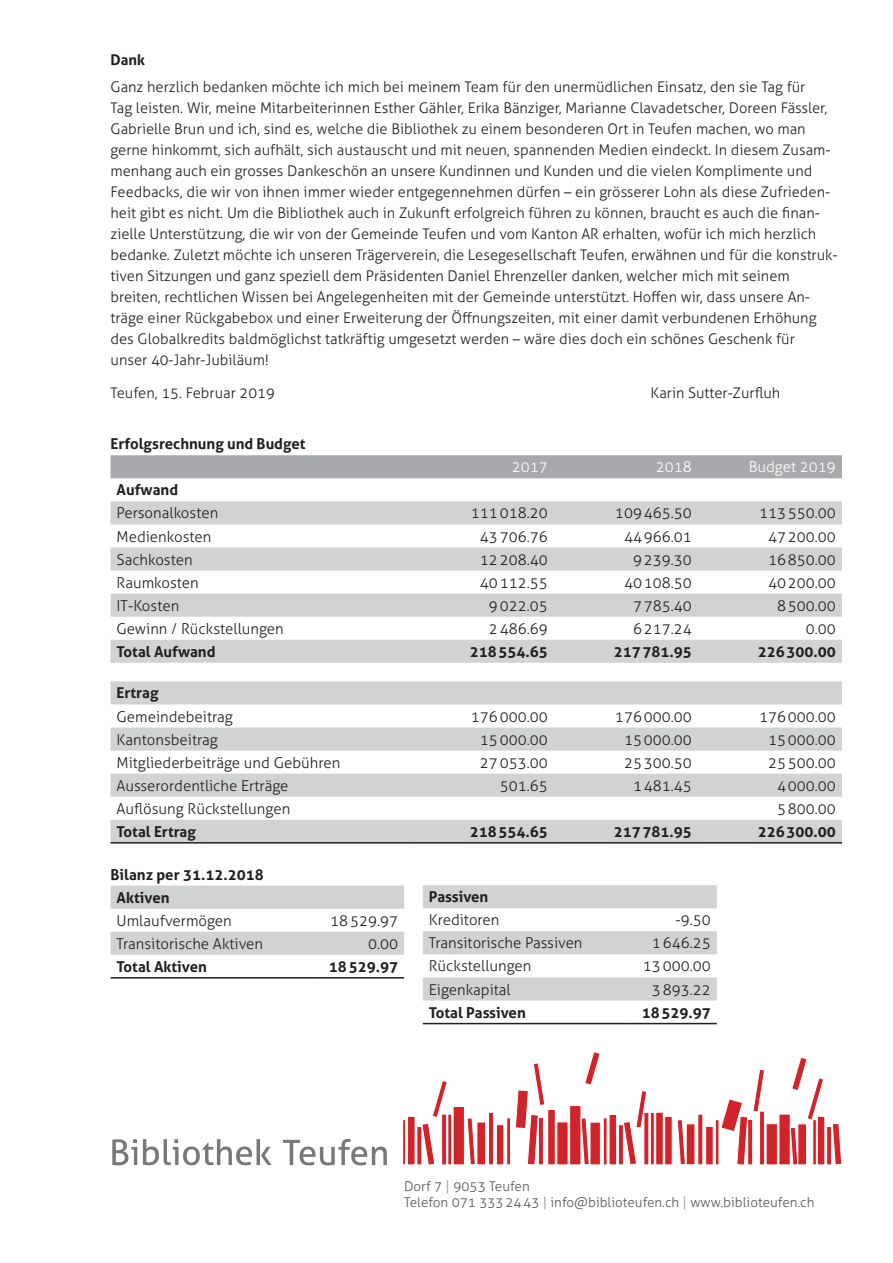
<style>
.page{position:relative;width:893px;height:1263px;background:#fff}
.page>*{position:absolute;margin:0;border:0;box-sizing:border-box;transform-origin:0 0}
.t1{font:300 15px "Aller";color:#231f20}
.t2{font:700 15px/23.1px "Aller";color:#231f20}
.t3{font:300 15px "Aller";color:#fff}
.t4{font:300 14.7px/21px "Aller";color:#231f20}
.t5{font:700 14.7px "Aller";color:#231f20}
.t6{font:300 13.5px/16.2px "Aller";color:#57585a}
.s1{color:#939598}
</style>
<div class="page">
<div style="left:111px;top:455px;width:731px;height:23px;background:#a8a9ad"></div>
<svg style="left:111px;top:501px;width:731px;height:341px;fill:#d1d2d4"></svg>
<hr style="left:111px;top:842px;width:299px;height:1px;background:#231f20">
<hr style="left:410px;top:842px;width:144px;height:1px;background:#231f20">
<hr style="left:554px;top:842px;width:144px;height:1px;background:#231f20">
<hr style="left:698px;top:842px;width:144px;height:1px;background:#231f20">
<svg style="left:111px;top:885px;width:293px;height:70px"></svg>
<hr style="left:111px;top:977px;width:201px;height:1px;background:#231f20">
<hr style="left:312px;top:977px;width:92px;height:1px;background:#231f20">
<svg style="left:283px;top:1139px;width:104px;height:26px"></svg>
<svg style="left:112px;top:1139px;width:159px;height:26px"></svg>
<svg style="left:677px;top:1119px;width:8px;height:46px"></svg>
<div style="left:686px;top:1124px;width:9px;height:41px;background:#d1232a;border:1px solid #fff"></div>
<svg style="left:698px;top:1114px;width:5px;height:51px"></svg>
<div style="left:705px;top:1126px;width:8px;height:39px;background:#d1232a;border:1px solid #fff"></div>
<svg style="left:715px;top:1119px;width:4px;height:46px"></svg>
<div style="left:766px;top:1123px;width:12px;height:42px;background:#d1232a;border:1px solid #fff"></div>
<div style="left:779px;top:1114px;width:11px;height:51px;background:#d1232a"></div>
<svg style="left:790px;top:1127px;width:8px;height:38px"></svg>
<div style="left:798px;top:1124px;width:9px;height:41px;background:#d1232a;border:1px solid #fff"></div>
<div style="left:817px;top:1116px;width:8px;height:49px;background:#d1232a;border:1px solid #fff"></div>
<hr style="left:813px;top:1119px;width:3px;height:46px;background:#d1232a">
<svg style="left:827px;top:1127px;width:5px;height:38px"></svg>
<svg style="left:832px;top:1123px;width:10px;height:42px"></svg>
<svg style="left:721px;top:1069px;width:44px;height:96px"></svg>
<svg style="left:792px;top:1058px;width:32px;height:62px"></svg>
<svg style="left:467px;top:1118px;width:9px;height:47px"></svg>
<div style="left:477px;top:1122px;width:9px;height:43px;background:#d1232a;border:1px solid #fff"></div>
<svg style="left:489px;top:1112px;width:4px;height:53px"></svg>
<div style="left:496px;top:1124px;width:8px;height:41px;background:#d1232a;border:1px solid #fff"></div>
<svg style="left:506px;top:1118px;width:4px;height:47px"></svg>
<div style="left:548px;top:1109px;width:7px;height:56px;background:#d1232a"></div>
<div style="left:557px;top:1122px;width:11px;height:43px;background:#d1232a"></div>
<div style="left:569px;top:1105px;width:12px;height:60px;background:#d1232a;border:1px solid #fff"></div>
<svg style="left:581px;top:1117px;width:8px;height:48px"></svg>
<div style="left:590px;top:1122px;width:11px;height:43px;background:#d1232a;border:1px solid #fff"></div>
<div style="left:609px;top:1114px;width:8px;height:51px;background:#d1232a;border:1px solid #fff"></div>
<svg style="left:603px;top:1118px;width:4px;height:47px"></svg>
<svg style="left:618px;top:1124px;width:5px;height:41px"></svg>
<svg style="left:623px;top:1090px;width:24px;height:75px"></svg>
<svg style="left:644px;top:1112px;width:5px;height:53px"></svg>
<svg style="left:651px;top:1112px;width:3px;height:53px"></svg>
<div style="left:655px;top:1112px;width:8px;height:53px;background:#d1232a;border:1px solid #fff"></div>
<svg style="left:515px;top:1063px;width:30px;height:102px"></svg>
<svg style="left:585px;top:1052px;width:15px;height:33px"></svg>
<div style="left:407px;top:1116px;width:8px;height:49px;background:#d1232a;border:1px solid #fff"></div>
<svg style="left:402px;top:1119px;width:3px;height:46px"></svg>
<svg style="left:417px;top:1127px;width:4px;height:38px"></svg>
<svg style="left:421px;top:1080px;width:27px;height:85px"></svg>
<svg style="left:441px;top:1114px;width:6px;height:51px"></svg>
<svg style="left:448px;top:1114px;width:4px;height:51px"></svg>
<div style="left:453px;top:1106px;width:12px;height:59px;background:#d1232a;border:1px solid #fff"></div>
<div style="left:664px;top:1116px;width:8px;height:49px;background:#d1232a;border:1px solid #fff"></div>
<svg style="left:423px;top:885px;width:294px;height:115px"></svg>
<hr style="left:423px;top:1023px;width:202px;height:1px;background:#231f20">
<hr style="left:625px;top:1023px;width:92px;height:1px;background:#231f20">
<p class="t5" style="left:111px;top:51px;width:36px">Dank</p>
<p class="t4" style="left:111px;top:77px;width:729px">Ganz herzlich bedanken möchte ich mich bei meinem Team für den unermüdlichen Einsatz, den sie Tag für<br>Tag leisten. Wir, meine Mitarbeiterinnen Esther Gähler, Erika Bänziger, Marianne Clavadetscher, Doreen Fässler, Gabrielle Brun und ich, sind es, welche die Bibliothek zu einem besonderen Ort in Teufen machen, wo man gerne hinkommt, sich aufhält, sich austauscht und mit neuen, spannenden Medien eindeckt. In diesem Zusam&shy;menhang auch ein grosses Dankeschön an unsere Kundinnen und Kunden und die vielen Komplimente und Feedbacks, die wir von ihnen immer wieder entgegennehmen dürfen – ein grösserer Lohn als diese Zufrieden&shy;heit gibt es nicht. Um die Bibliothek auch in Zukunft erfolgreich führen zu können, braucht es auch die finan&shy;zielle Unterstützung, die wir von der Gemeinde Teufen und vom Kanton AR erhalten, wofür ich mich herzlich bedanke. Zuletzt möchte ich unseren Trägerverein, die Lesegesellschaft Teufen, erwähnen und für die konstruk&shy;tiven Sitzungen und ganz speziell dem Präsidenten Daniel Ehrenzeller danken, welcher mich mit seinem breiten, rechtlichen Wissen bei Angelegenheiten mit der Gemeinde unterstützt. Hoffen wir, dass unsere An&shy;träge einer Rückgabebox und einer Erweiterung der Öffnungszeiten, mit einer damit verbundenen Erhöhung des Globalkredits baldmöglichst tatkräftig umgesetzt werden – wäre dies doch ein schönes Geschenk für<br>unser 40-Jahr-Jubiläum!</p>
<p class="t4" style="left:111px;top:383px;width:166px">Teufen, 15. Februar 2019</p>
<p class="t4" style="left:651px;top:383px;width:131px">Karin Sutter-Zurfluh</p>
<p class="t2" style="left:111px;top:432px;width:197px">Erfolgsrechnung und Budget</p>
<p class="t3" style="left:512px;top:458px;width:37px">2017</p>
<p class="t3" style="left:656px;top:458px;width:37px">2018</p>
<p class="t3" style="left:749px;top:458px;width:89px">Budget 2019</p>
<p class="t2" style="left:117px;top:478px;width:63px">Aufwand</p>
<p class="t1" style="left:117px;top:504px;width:103px">Personalkosten</p>
<p class="t1" style="left:471px;top:504px;width:78px">111018.20</p>
<p class="t1" style="left:615px;top:504px;width:78px">109465.50</p>
<p class="t1" style="left:759px;top:504px;width:78px">113550.00</p>
<p class="t1" style="left:117px;top:527px;width:96px">Medienkosten</p>
<p class="t1" style="left:480px;top:527px;width:69px">43706.76</p>
<p class="t1" style="left:624px;top:527px;width:69px">44966.01</p>
<p class="t1" style="left:768px;top:527px;width:69px">47200.00</p>
<p class="t1" style="left:117px;top:550px;width:78px">Sachkosten</p>
<p class="t1" style="left:480px;top:550px;width:69px">12208.40</p>
<p class="t1" style="left:633px;top:550px;width:60px">9239.30</p>
<p class="t1" style="left:768px;top:550px;width:69px">16850.00</p>
<p class="t1" style="left:117px;top:573px;width:84px">Raumkosten</p>
<p class="t1" style="left:480px;top:573px;width:69px">40112.55</p>
<p class="t1" style="left:624px;top:573px;width:69px">40108.50</p>
<p class="t1" style="left:768px;top:573px;width:69px">40200.00</p>
<p class="t1" style="left:117px;top:596px;width:64px">IT-Kosten</p>
<p class="t1" style="left:489px;top:596px;width:60px">9022.05</p>
<p class="t1" style="left:633px;top:596px;width:60px">7785.40</p>
<p class="t1" style="left:777px;top:596px;width:60px">8500.00</p>
<p class="t1" style="left:117px;top:619px;width:169px">Gewinn / Rückstellungen</p>
<p class="t1" style="left:489px;top:619px;width:60px">2486.69</p>
<p class="t1" style="left:633px;top:619px;width:60px">6217.24</p>
<p class="t1" style="left:806px;top:619px;width:32px">0.00</p>
<p class="t2" style="left:117px;top:640px;width:101px">Total Aufwand</p>
<p class="t2" style="left:470px;top:640px;width:80px">218554.65</p>
<p class="t2" style="left:614px;top:640px;width:80px">217781.95</p>
<p class="t2" style="left:758px;top:640px;width:80px">226300.00</p>
<p class="t2" style="left:117px;top:681px;width:43px">Ertrag</p>
<p class="t1" style="left:117px;top:707px;width:118px">Gemeindebeitrag</p>
<p class="t1" style="left:471px;top:707px;width:78px">176000.00</p>
<p class="t1" style="left:615px;top:707px;width:78px">176000.00</p>
<p class="t1" style="left:759px;top:707px;width:78px">176000.00</p>
<p class="t1" style="left:117px;top:730px;width:103px">Kantonsbeitrag</p>
<p class="t1" style="left:480px;top:730px;width:69px">15000.00</p>
<p class="t1" style="left:624px;top:730px;width:69px">15000.00</p>
<p class="t1" style="left:768px;top:730px;width:69px">15000.00</p>
<p class="t1" style="left:117px;top:753px;width:225px">Mitgliederbeiträge und Gebühren</p>
<p class="t1" style="left:480px;top:753px;width:69px">27053.00</p>
<p class="t1" style="left:624px;top:753px;width:69px">25300.50</p>
<p class="t1" style="left:768px;top:753px;width:69px">25500.00</p>
<p class="t1" style="left:117px;top:776px;width:173px">Ausserordentliche Erträge</p>
<p class="t1" style="left:500px;top:776px;width:50px">501.65</p>
<p class="t1" style="left:633px;top:776px;width:60px">1481.45</p>
<p class="t1" style="left:777px;top:776px;width:60px">4000.00</p>
<p class="t1" style="left:117px;top:799px;width:175px">Auflösung Rückstellungen</p>
<p class="t1" style="left:777px;top:799px;width:60px">5800.00</p>
<p class="t2" style="left:117px;top:820px;width:81px">Total Ertrag</p>
<p class="t2" style="left:470px;top:820px;width:80px">218554.65</p>
<p class="t2" style="left:614px;top:820px;width:80px">217781.95</p>
<p class="t2" style="left:758px;top:820px;width:80px">226300.00</p>
<p class="t2" style="left:117px;top:862px;width:149px;text-indent:-6px">Bilanz per 31.12.2018<br>Aktiven</p>
<p class="t1" style="left:117px;top:911px;width:117px">Umlaufvermögen</p>
<p class="t1" style="left:330px;top:911px;width:69px">18529.97</p>
<p class="t1" style="left:117px;top:934px;width:148px">Transitorische Aktiven</p>
<p class="t1" style="left:368px;top:934px;width:32px">0.00</p>
<p class="t2" style="left:117px;top:955px;width:92px">Total Aktiven</p>
<p class="t2" style="left:329px;top:955px;width:71px">18529.97</p>
<p class="t2" style="left:429px;top:885px;width:61px">Passiven</p>
<p class="t1" style="left:429px;top:911px;width:72px">Kreditoren</p>
<p class="t1" style="left:675px;top:911px;width:37px">-9.50</p>
<p class="t1" style="left:429px;top:934px;width:155px">Transitorische Passiven</p>
<p class="t1" style="left:652px;top:934px;width:60px">1646.25</p>
<p class="t1" style="left:429px;top:957px;width:104px">Rückstellungen</p>
<p class="t1" style="left:643px;top:957px;width:69px">13000.00</p>
<p class="t1" style="left:429px;top:980px;width:83px">Eigenkapital</p>
<p class="t1" style="left:652px;top:980px;width:60px">3893.22</p>
<p class="t2" style="left:429px;top:1000px;width:99px">Total Passiven</p>
<p class="t2" style="left:642px;top:1000px;width:71px">18529.97</p>
<p class="t6" style="left:404px;top:1178px;width:412px">Dorf 7 <span class="s1">|</span> 9053 Teufen<br>Telefon 071 3332443 <span class="s1">|</span> info@biblioteufen.ch <span class="s1">|</span> www.biblioteufen.ch</p>
</div>
